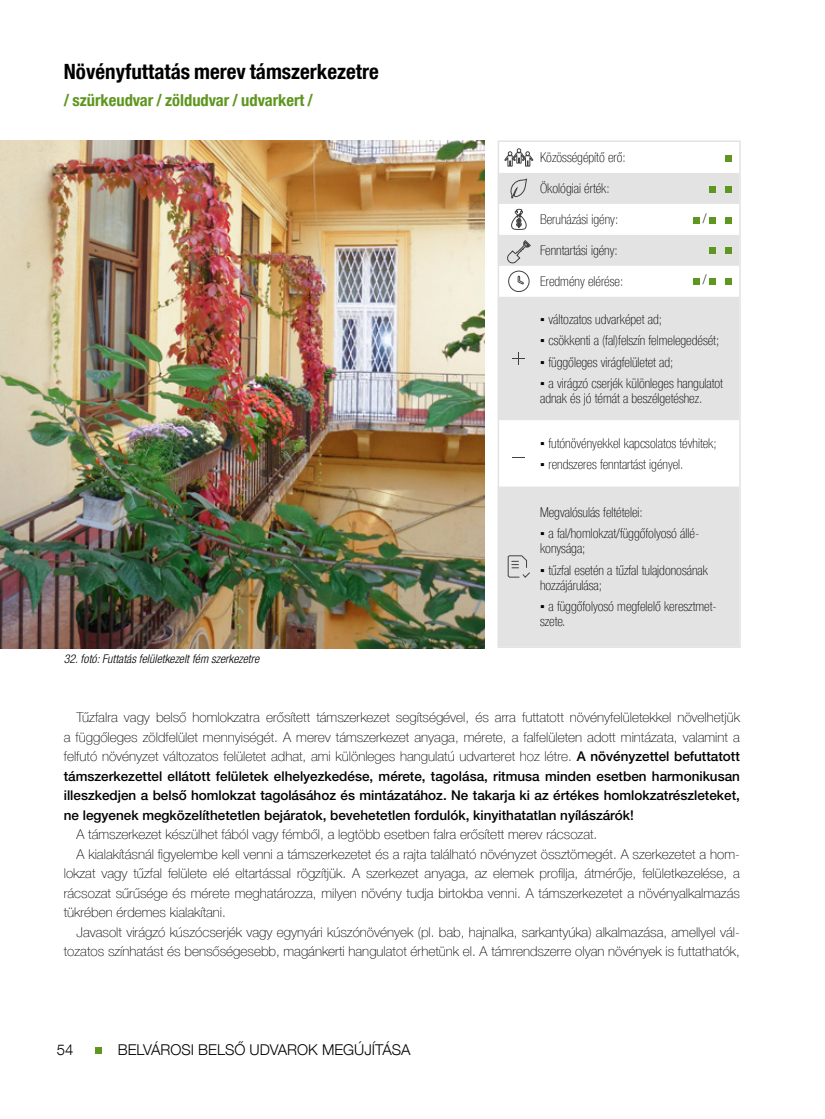
<style>
.page{position:relative;width:825px;height:1119px;background:#fff}
.page>*{position:absolute;margin:0;border:0;box-sizing:border-box;transform-origin:0 0}
.t1{font:700 condensed 21px "Helvetica Neue LT Com";color:#000}
.t2{font:700 condensed 16.5px "Helvetica Neue LT Com";color:#5e961f}
.t3{font:300 14.85px "Helvetica Neue LT Com";color:#000}
.t4{font:100 13.5px/19.5px "Helvetica Neue LT Com";color:#000;text-align:justify}
.t5{font:100 condensed 13.5px/15px "Helvetica Neue LT Com";color:#000}
.t6{font:500 13.5px/19.5px "Helvetica Neue";color:#000;text-align:justify}
.t7{font:italic 300 condensed 12px "Helvetica Neue LT Com";color:#000}
.s1{font-family:"Verdana";font-weight:400;font-stretch:normal}
.s2{font-family:"Helvetica Neue";font-weight:500}
</style>
<div class="page">
<img style="left:0;top:140px;width:484px;height:508px">
<svg style="left:501px;top:173px;width:237px;height:472px;fill:#e3e3e3"></svg>
<svg style="left:504px;top:148px;width:30px;height:19px"></svg>
<svg style="left:509px;top:178px;width:19px;height:20px"></svg>
<svg style="left:507px;top:208px;width:24px;height:56px"></svg>
<svg style="left:508px;top:270px;width:22px;height:22px"></svg>
<svg style="left:512px;top:352px;width:13px;height:13px"></svg>
<svg style="left:512px;top:457px;width:13px;height:1px"></svg>
<svg style="left:507px;top:555px;width:24px;height:23px"></svg>
<div style="left:498px;top:140px;width:243px;height:508px;border:2px solid #e3e3e3"></div>
<svg style="left:725px;top:156px;width:6px;height:6px"></svg>
<svg style="left:710px;top:186px;width:6px;height:6px"></svg>
<svg style="left:725px;top:186px;width:6px;height:6px"></svg>
<svg style="left:693px;top:217px;width:6px;height:6px"></svg>
<svg style="left:710px;top:217px;width:6px;height:6px"></svg>
<svg style="left:725px;top:217px;width:6px;height:6px"></svg>
<svg style="left:710px;top:248px;width:6px;height:6px"></svg>
<svg style="left:725px;top:248px;width:6px;height:6px"></svg>
<svg style="left:693px;top:278px;width:6px;height:6px"></svg>
<svg style="left:710px;top:278px;width:6px;height:6px"></svg>
<svg style="left:725px;top:278px;width:6px;height:6px"></svg>
<svg style="left:96px;top:1047px;width:6px;height:6px"></svg>
<h1 class="t1" style="left:64px;top:59px;width:316px">Növényfuttatás merev támszerkezetre</h1>
<p class="t2" style="left:64px;top:90px;width:251px">/ szürkeudvar / zöldudvar / udvarkert /</p>
<p class="t7" style="left:64px;top:651px;width:197px">32. fotó: Futtatás felületkezelt fém szerkezetre</p>
<p class="t5" style="left:540px;top:150px;width:87px">Közösségépítő erő:</p>
<p class="t5" style="left:540px;top:181px;width:71px">Ökológiai érték:</p>
<p class="t5" style="left:540px;top:212px;width:80px">Beruházási igény:</p>
<p class="t5" style="left:540px;top:243px;width:79px">Fenntartási igény:</p>
<p class="t5" style="left:540px;top:274px;width:85px">Eredmény elérése:</p>
<p class="t5" style="left:540px;top:311px;width:123px"><span class="s1">▪</span> változatos udvarképet ad;</p>
<p class="t5" style="left:540px;top:333px;width:181px"><span class="s1">▪</span> csökkenti a (fal)felszín felmelegedését;</p>
<p class="t5" style="left:540px;top:354px;width:135px"><span class="s1">▪</span> függőleges virágfelületet ad;</p>
<p class="t5" style="left:540px;top:375px;width:184px"><span class="s1">▪</span> a virágzó cserjék különleges hangulatot adnak és jó témát a beszélgetéshez.</p>
<p class="t5" style="left:540px;top:435px;width:178px"><span class="s1">▪</span> futónövényekkel kapcsolatos tévhitek;</p>
<p class="t5" style="left:540px;top:456px;width:145px"><span class="s1">▪</span> rendszeres fenntartást igényel.</p>
<p class="t5" style="left:540px;top:504px;width:104px">Megvalósulás feltételei:</p>
<p class="t5" style="left:540px;top:526px;width:161px"><span class="s1">▪</span> a fal/homlokzat/függőfolyosó állé&shy;konysága;</p>
<p class="t5" style="left:540px;top:562px;width:169px"><span class="s1">▪</span> tűzfal esetén a tűzfal tulajdonosának hozzájárulása;</p>
<p class="t5" style="left:540px;top:598px;width:178px"><span class="s1">▪</span> a függőfolyosó megfelelő keresztmet&shy;szete.</p>
<p class="t5" style="left:703px;top:211px;width:5px">/</p>
<p class="t5" style="left:703px;top:272px;width:5px">/</p>
<p class="t4" style="left:64px;top:707px;width:678px;text-indent:13px">Tűzfalra vagy belső homlokzatra erősített támszerkezet segítségével, és arra futtatott növényfelületekkel növelhetjük a függőleges zöldfelület mennyiségét. A merev támszerkezet anyaga, mérete, a falfelületen adott mintázata, valamint a felfutó növényzet változatos felületet adhat, ami különleges hangulatú udvarteret hoz létre. <span class="s2">A növényzettel befuttatott</span></p>
<p class="t6" style="left:64px;top:765px;width:678px">támszerkezettel ellátott felületek elhelyezkedése, mérete, tagolása, ritmusa minden esetben harmonikusan illeszkedjen a belső homlokzat tagolásához és mintázatához. Ne takarja ki az értékes homlokzatrészleteket, ne legyenek megközelíthetetlen bejáratok, bevehetetlen fordulók, kinyithatatlan nyílászárók!</p>
<p class="t4" style="left:77px;top:824px;width:522px">A támszerkezet készülhet fából vagy fémből, a legtöbb esetben falra erősített merev rácsozat.</p>
<p class="t4" style="left:77px;top:843px;width:665px">A kialakításnál figyelembe kell venni a támszerkezetet és a rajta található növényzet össztömegét. A szerkezetet a hom-</p>
<p class="t4" style="left:64px;top:863px;width:678px">lokzat vagy tűzfal felülete elé eltartással rögzítjük. A szerkezet anyaga, az elemek profilja, átmérője, felületkezelése, a</p>
<p class="t4" style="left:64px;top:882px;width:678px">rácsozat sűrűsége és mérete meghatározza, milyen növény tudja birtokba venni. A támszerkezetet a növényalkalmazás</p>
<p class="t4" style="left:64px;top:902px;width:164px">tükrében érdemes kialakítani.</p>
<p class="t4" style="left:77px;top:921px;width:665px">Javasolt virágzó kúszócserjék vagy egynyári kúszónövények (pl. bab, hajnalka, sarkantyúka) alkalmazása, amellyel vál-</p>
<p class="t4" style="left:64px;top:941px;width:678px">tozatos színhatást és bensőségesebb, magánkerti hangulatot érhetünk el. A támrendszerre olyan növények is futtathatók,</p>
<p class="t3" style="left:57px;top:1040px;width:18px">54</p>
<p class="t3" style="left:118px;top:1040px;width:294px">BELVÁROSI BELSŐ UDVAROK MEGÚJÍTÁSA</p>
</div>
